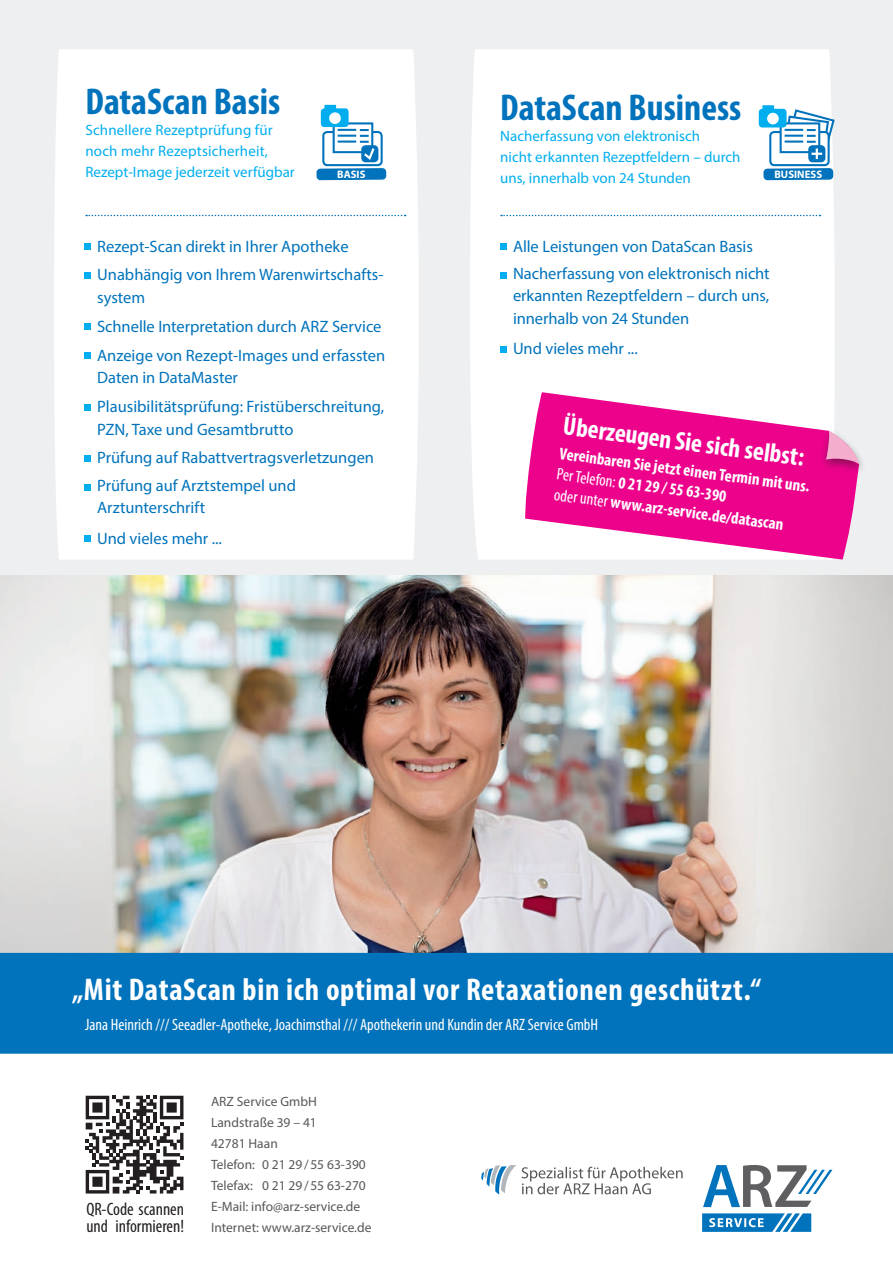
<style>
.page{position:relative;width:893px;height:1263px;background:#fff}
.page>*{position:absolute;margin:0;border:0;box-sizing:border-box;transform-origin:0 0}
.t1{font:700 condensed 37.5px "Myriad Pro";color:#0073bc}
.t2{font:700 condensed 31.5px "Myriad Pro";letter-spacing:.02em;color:#fff}
.t3{font:700 condensed 26.25px "Myriad Pro";color:#fff}
.t4{font:condensed 18px/16.5px "Myriad Pro";color:#231f20}
.t5{font:700 condensed 16.95px/20.7px "Myriad Pro";color:#fff}
.t6{font:16.5px/28.8px "Myriad Pro";color:#0073bc}
.t7{font:condensed 16.5px "Myriad Pro";color:#fff}
.t8{font:15px/21px "Myriad Pro";color:#00aeef}
.t9{font:13.5px/21px "Myriad Pro";color:#57585a}
.t10{font:700 10.8px "Myriad Pro";letter-spacing:-.01em;color:#fff}
.s1{font-weight:400}
</style>
<div class="page">
<div style="left:0;top:0;width:893px;height:631px;background:#eeeff1"></div>
<div style="left:470px;top:49px;width:365px;height:510px;background:#fff"></div>
<div style="left:54px;top:49px;width:365px;height:510px;background:#fff"></div>
<svg style="left:702px;top:1213px;width:109px;height:19px;background:#3690ca"></svg>
<svg style="left:703px;top:1165px;width:129px;height:42px"></svg>
<svg style="left:481px;top:1165px;width:35px;height:30px"></svg>
<svg style="left:522px;top:1167px;width:161px;height:27px"></svg>
<img style="left:0;top:575px;width:893px;height:378px">
<div style="left:0;top:953px;width:893px;height:101px;background:#0073bc"></div>
<svg style="left:86px;top:1096px;width:97px;height:97px"></svg>
<svg style="left:86px;top:215px;width:320px;height:1px"></svg>
<svg style="left:501px;top:215px;width:319px;height:1px"></svg>
<svg style="left:323px;top:132px;width:59px;height:33px"></svg>
<div style="left:322px;top:131px;width:61px;height:35px;border:2px solid #0073bc;border-radius:4px"></div>
<svg style="left:316px;top:168px;width:70px;height:12px"></svg>
<div style="left:361px;top:145px;width:17px;height:17px;border:2px solid #0073bc;border-radius:4px"></div>
<svg style="left:321px;top:105px;width:55px;height:57px;background:#a5d6ee"></svg>
<div style="left:84px;top:243px;width:7px;height:7px;background:#00aeef"></div>
<div style="left:84px;top:272px;width:7px;height:7px;background:#00aeef"></div>
<div style="left:84px;top:323px;width:7px;height:7px;background:#00aeef"></div>
<div style="left:84px;top:352px;width:7px;height:7px;background:#00aeef"></div>
<div style="left:84px;top:404px;width:7px;height:7px;background:#00aeef"></div>
<div style="left:84px;top:455px;width:7px;height:7px;background:#00aeef"></div>
<div style="left:84px;top:484px;width:7px;height:7px;background:#00aeef"></div>
<div style="left:84px;top:535px;width:7px;height:7px;background:#00aeef"></div>
<div style="left:500px;top:243px;width:7px;height:7px;background:#00aeef"></div>
<div style="left:500px;top:272px;width:7px;height:7px;background:#00aeef"></div>
<div style="left:500px;top:346px;width:7px;height:7px;background:#00aeef"></div>
<div style="left:770px;top:132px;width:59px;height:33px;background:#fff;border-radius:4px"></div>
<div style="left:769px;top:131px;width:61px;height:35px;border:2px solid #0073bc;border-radius:4px"></div>
<svg style="left:763px;top:168px;width:70px;height:12px"></svg>
<div style="left:808px;top:145px;width:17px;height:17px;border:2px solid #0073bc;border-radius:4px"></div>
<svg style="left:759px;top:105px;width:76px;height:54px"></svg>
<svg style="left:524px;top:392px;width:334px;height:168px;background:#f146ab"></svg>
<div style="left:819px;top:428px;width:48px;height:47px;background:#231f20;opacity:.5"></div>
<svg style="left:826px;top:431px;width:33px;height:33px"></svg>
<h1 class="t1" style="left:85px;top:79px;width:196px">DataScan Basis</h1>
<p class="t8" style="left:85px;top:120px;width:211px">Schnellere Rezeptprüfung für noch mehr Rezeptsicherheit,<br>Rezept-Image jederzeit verfügbar</p>
<p class="t10" style="left:337px;top:167px;width:30px">BASIS</p>
<p class="t6" style="left:97px;top:231px;width:288px">Rezept-Scan direkt in Ihrer Apotheke<br>Unabhängig von Ihrem Warenwirtschafts-</p>
<p class="t6" style="left:97px;top:283px;width:290px">system<br>Schnelle Interpretation durch ARZ Service<br>Anzeige von Rezept-Images und erfassten</p>
<p class="t6" style="left:97px;top:363px;width:289px">Daten in DataMaster<br>Plausibilitätsprüfung: Fristüberschreitung,</p>
<p class="t6" style="left:97px;top:414px;width:278px">PZN, Taxe und Gesamtbrutto<br>Prüfung auf Rabattvertragsverletzungen</p>
<p class="t6" style="left:97px;top:474px;width:200px;line-height:22.5px">Prüfung auf Arztstempel und<br>Arztunterschrift</p>
<p class="t6" style="left:97px;top:523px;width:126px">Und vieles mehr ...</p>
<h1 class="t1" style="left:500px;top:84px;width:243px">DataScan Business</h1>
<p class="t8" style="left:500px;top:125px;width:242px">Nacherfassung von elektronisch<br>nicht erkannten Rezeptfeldern – durch uns, innerhalb von 24 Stunden</p>
<p class="t10" style="left:774px;top:167px;width:50px">BUSINESS</p>
<p class="t6" style="left:513px;top:232px;width:258px;line-height:27.5px">Alle Leistungen von DataScan Basis<br>Nacherfassung von elektronisch nicht</p>
<p class="t6" style="left:513px;top:284px;width:258px;line-height:22.5px">erkannten Rezeptfeldern – durch uns, innerhalb von 24 Stunden</p>
<p class="t6" style="left:513px;top:334px;width:126px">Und vieles mehr ...</p>
<h3 class="t3" style="left:565px;top:410px;width:244px;rotate:7deg">Überzeugen Sie sich selbst:</h3>
<p class="t5" style="left:560px;top:444px;width:254px;rotate:7deg">Vereinbaren Sie jetzt einenTermin mit uns.<br><span class="s1">Per Telefon:</span> 0 21 29 / 55 63-390<br><span class="s1">oder unter</span> www.arz-service.de/datascan</p>
<h2 class="t2" style="left:72px;top:970px;width:690px">„Mit DataScan bin ich optimal vor Retaxationen geschützt.“</h2>
<p class="t7" style="left:85px;top:1014px;width:514px">Jana Heinrich /// Seeadler-Apotheke, Joachimsthal /// Apothekerin und Kundin der ARZ Service GmbH</p>
<p class="t4" style="left:86px;top:1201px;width:99px">QR-Code scannen und informieren!</p>
<p class="t9" style="left:211px;top:1090px;width:162px">ARZ Service GmbH<br>Landstraße 39 – 41<br>42781 Haan<br>Telefon: 0 21 29/55 63-390<br>Telefax: 0 21 29/55 63-270<br>E-Mail: info@arz-service.de<br>Internet: www.arz-service.de</p>
</div>
